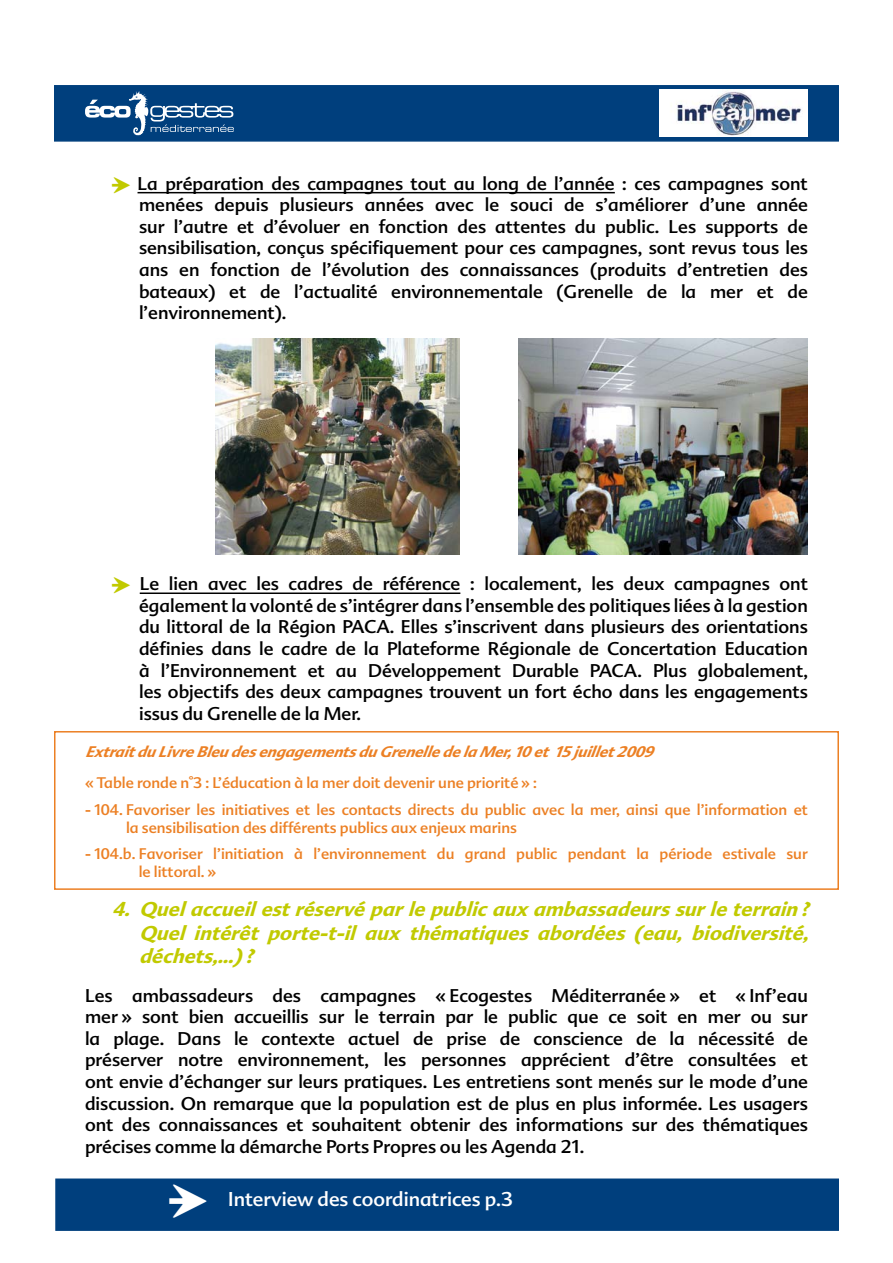
<style>
.page{position:relative;width:893px;height:1263px;background:#fff}
.page>*{position:absolute;margin:0;border:0;box-sizing:border-box;transform-origin:0 0}
.t1{font:37.5px "European Pi Three";color:#fff}
.t2{font:italic 700 19.5px/23.4px "Advert";color:#c1ca00;text-align:justify}
.t3{font:19.5px "Advert";color:#fff}
.t4{font:18px/21.6px "Advert";color:#000;text-align:justify}
.t5{font:15px/18px "Advert";color:#ec8024}
.t6{font:italic 700 15px "Advert";color:#ec8024}
.s1{font-family:"European Pi Three";color:#c1ca00}
</style>
<div class="page">
<div style="left:54px;top:85px;width:785px;height:57px;background:#003f7d;border:2px solid #003f7d"></div>
<div style="left:55px;top:1178px;width:784px;height:53px;background:#003f7d;border:2px solid #003f7d"></div>
<svg style="left:85px;top:91px;width:149px;height:44px"></svg>
<img style="left:659px;top:90px;width:149px;height:47px">
<hr style="left:138px;top:192px;width:477px;height:1px;background:#000">
<hr style="left:140px;top:592px;width:320px;height:2px;background:#000">
<div style="left:54px;top:731px;width:785px;height:159px;border:2px solid #ec8024"></div>
<img style="left:519px;top:338px;width:289px;height:217px">
<img style="left:216px;top:338px;width:243px;height:217px">
<p class="t4" style="left:139px;top:173px;width:670px;text-indent:-27px"><span class="s1">5</span> La préparation des campagnes tout au long de l’année : ces campagnes sont menées depuis plusieurs années avec le souci de s’améliorer d’une année sur l’autre et d’évoluer en fonction des attentes du public. Les supports de sensibilisation, conçus spécifiquement pour ces campagnes, sont revus tous les ans en fonction de l’évolution des connaissances (produits d’entretien des bateaux) et de l’actualité environnementale (Grenelle de la mer et de l’environnement).</p>
<p class="t4" style="left:139px;top:573px;width:670px;text-indent:-27px"><span class="s1">5</span> Le lien avec les cadres de référence : localement, les deux campagnes ont également la volonté de s’intégrer dans l’ensemble des politiques liées à la gestion du littoral de la Région PACA. Elles s’inscrivent dans plusieurs des orientations définies dans le cadre de la Plateforme Régionale de Concertation Education à l’Environnement et au Développement Durable PACA. Plus globalement, les objectifs des deux campagnes trouvent un fort écho dans les engagements issus du Grenelle de la Mer.</p>
<p class="t6" style="left:85px;top:743px;width:576px">Extrait du Livre Bleu des engagements du Grenelle de la Mer, 10 et15 juillet 2009</p>
<p class="t5" style="left:85px;top:774px;width:454px">« Table ronde n°3 : L’éducation à la mer doit devenir une priorité » :</p>
<p class="t5" style="left:126px;top:800px;width:683px;text-indent:-41px">- 104. Favoriser les initiatives et les contacts directs du public avec la mer, ainsi que l’information et la sensibilisation des différents publics aux enjeux marins</p>
<p class="t5" style="left:139px;top:845px;width:671px;text-indent:-54px">- 104.b. Favoriser l’initiation à l’environnement du grand public pendant la période estivale sur le littoral. »</p>
<p class="t2" style="left:139px;top:897px;width:677px;text-indent:-27px">4. Quel accueil est réservé par le public aux ambassadeurs sur le terrain ?<br>Quel intérêt porte-t-il aux thématiques abordées (eau, biodiversité, déchets,…) ?</p>
<p class="t4" style="left:85px;top:984px;width:724px">Les ambassadeurs des campagnes « Ecogestes Méditerranée » et « Inf’eau mer » sont bien accueillis sur le terrain par le public que ce soit en mer ou sur la plage. Dans le contexte actuel de prise de conscience de la nécessité de préserver notre environnement, les personnes apprécient d’être consultées et ont envie d’échanger sur leurs pratiques. Les entretiens sont menés sur le mode d’une discussion. On remarque que la population est de plus en plus informée. Les usagers ont des connaissances et souhaitent obtenir des informations sur des thématiques précises comme la démarche Ports Propres ou les Agenda 21.</p>
<h1 class="t1" style="left:169px;top:1174px;width:39px">5</h1>
<p class="t3" style="left:228px;top:1187px;width:286px">Interview des coordinatrices p.3</p>
</div>
